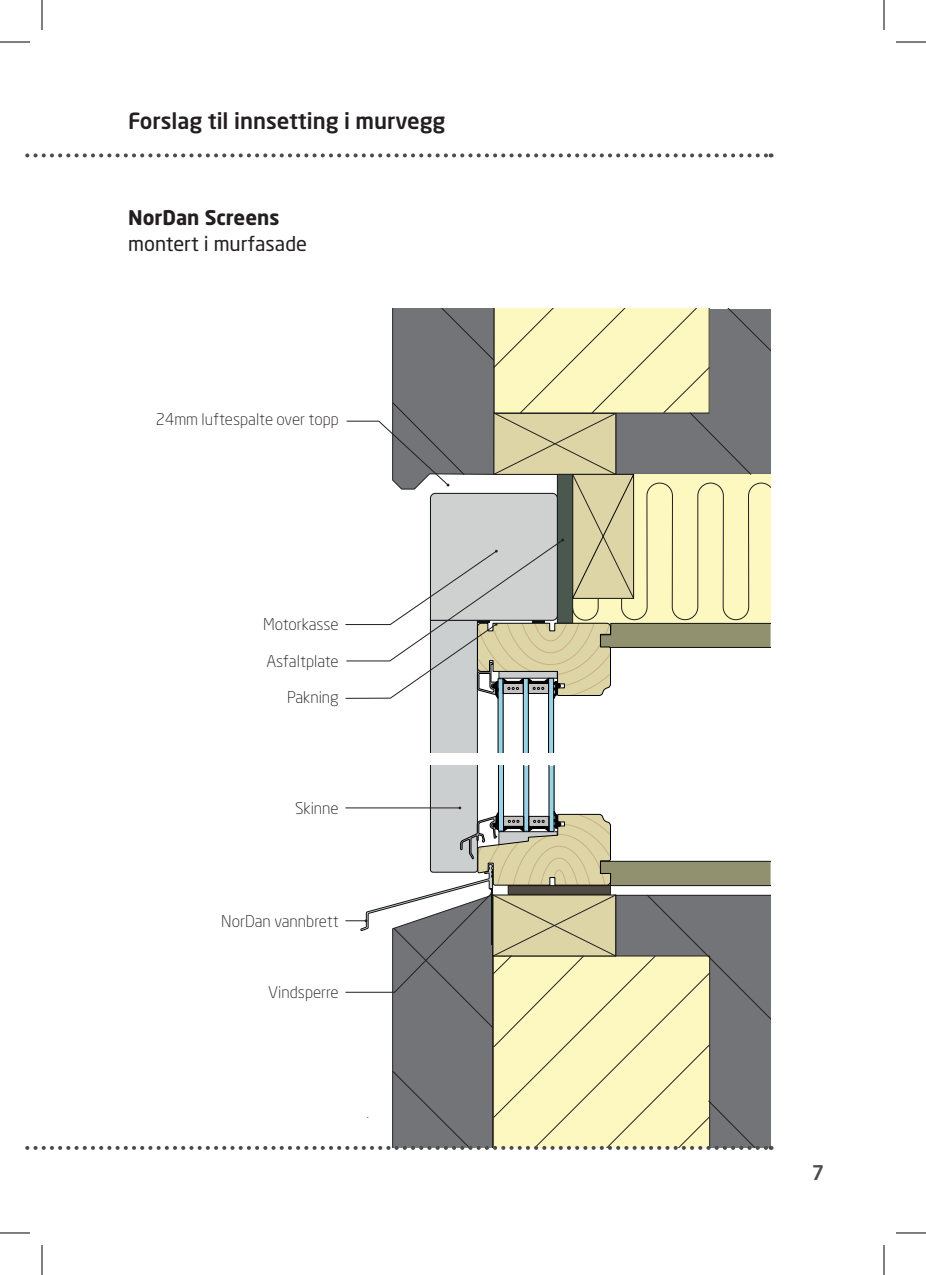
<style>
.page{position:relative;width:926px;height:1275px;background:#fff}
.page>*{position:absolute;margin:0;border:0;box-sizing:border-box;transform-origin:0 0}
.t1{font:500 22px "Neo Sans Std";color:#231f20}
.t2{font:20px "Neo Sans Std";color:#231f20}
.t3{font:700 20px "Neo Sans Std";color:#231f20}
.t4{font:500 20px "Neo Sans Std";color:#4b4c4d}
.t5{font:300 16px "Neo Sans Std";color:#231f20}
</style>
<div class="page">
<svg style="left:25px;top:153px;width:747px;height:4px"></svg>
<svg style="left:25px;top:765px;width:747px;height:385px"></svg>
<svg style="left:345px;top:309px;width:426px;height:443px"></svg>
<hr style="left:0;top:42px;width:30px;height:1px;background:#000">
<hr style="left:896px;top:42px;width:30px;height:1px;background:#000">
<hr style="left:0;top:1232px;width:30px;height:1px;background:#000">
<hr style="left:896px;top:1232px;width:30px;height:1px;background:#000">
<hr style="left:42px;top:0;width:1px;height:30px;background:#000">
<hr style="left:42px;top:1245px;width:1px;height:30px;background:#000">
<hr style="left:884px;top:0;width:1px;height:30px;background:#000">
<hr style="left:884px;top:1245px;width:1px;height:30px;background:#000">
<h1 class="t1" style="left:128px;top:107px;width:319px">Forslag til innsetting i murvegg</h1>
<p class="t3" style="left:128px;top:205px;width:153px">NorDan Screens</p>
<p class="t2" style="left:128px;top:231px;width:180px">montert i murfasade</p>
<p class="t5" style="left:156px;top:410px;width:185px">24mm luftespalte over topp</p>
<p class="t5" style="left:263px;top:614px;width:77px">Motorkasse</p>
<p class="t5" style="left:266px;top:651px;width:74px">Asfaltplate</p>
<p class="t5" style="left:287px;top:688px;width:53px">Pakning</p>
<p class="t5" style="left:295px;top:798px;width:45px">Skinne</p>
<p class="t5" style="left:221px;top:911px;width:119px">NorDan vannbrett</p>
<p class="t5" style="left:268px;top:983px;width:72px">Vindsperre</p>
<p class="t4" style="left:812px;top:1160px;width:14px">7</p>
</div>
